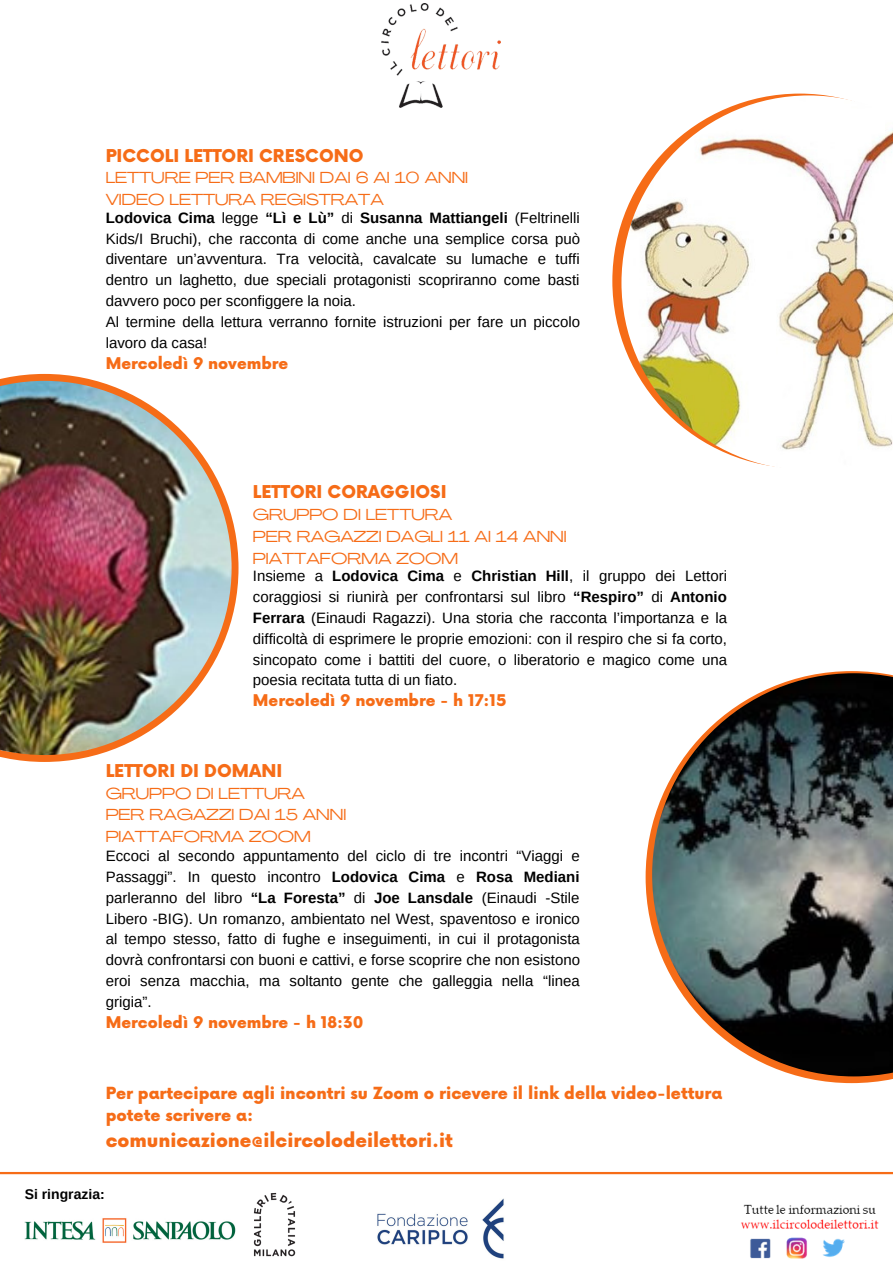
<style>
.page{position:relative;width:893px;height:1263px;background:#fff}
.page>*{position:absolute;margin:0;border:0;box-sizing:border-box;transform-origin:0 0}
.t1{font:900 18.75px "Now";color:#f66c17}
.t2{font:900 17.25px "Now";color:#f66c17}
.t3{font:900 16.27px/22.5px "Now";color:#f66c17}
.t4{font:15.75px/22px "Agrandir Grand";color:#f66c17}
.t5{font:900 15.75px "Now";color:#f66c17}
.t6{font:15px/20.9px "Arimo";color:#000;text-align:justify}
.t7{font:700 13.95px "Arimo";color:#000}
.s1{font-weight:700}
</style>
<div class="page">
<svg style="left:612px;top:94px;width:210px;height:243px"></svg>
<img style="left:621px;top:95px;width:272px;height:372px">
<img style="left:381px;top:4px;width:119px;height:104px">
<svg style="left:645px;top:671px;width:248px;height:412px"></svg>
<svg style="left:0;top:374px;width:238px;height:388px"></svg>
<img style="left:652px;top:673px;width:241px;height:403px">
<img style="left:24px;top:1218px;width:212px;height:25px">
<img style="left:253px;top:1192px;width:43px;height:65px">
<img style="left:377px;top:1198px;width:127px;height:61px">
<img style="left:741px;top:1204px;width:138px;height:54px">
<hr style="left:0;top:1172px;width:893px;height:2px;background:#f66c17">
<img style="left:0;top:381px;width:232px;height:374px">
<p class="t2" style="left:106px;top:146px;width:259px">PICCOLI LETTORI CRESCONO</p>
<p class="t4" style="left:106px;top:168px;width:364px">LETTURE PER BAMBINI DAI 6 AI 10 ANNI<br>VIDEO LETTURA REGISTRATA</p>
<p class="t6" style="left:106px;top:207px;width:476px;text-align:left"><span class="s1">Lodovica Cima</span> legge <span class="s1">“Lì e Lù”</span> di <span class="s1">Susanna Mattiangeli</span> (Feltrinelli Kids/I Bruchi), che racconta di come anche una semplice corsa può diventare un’avventura. Tra velocità, cavalcate su lumache e tuffi dentro un laghetto, due speciali protagonisti scopriranno come basti davvero poco per sconfiggere la noia.<br>Al termine della lettura verranno fornite istruzioni per fare un piccolo lavoro da casa!</p>
<p class="t5" style="left:106px;top:355px;width:184px">Mercoledì 9 novembre</p>
<p class="t2" style="left:253px;top:483px;width:195px">LETTORI CORAGGIOSI</p>
<p class="t4" style="left:253px;top:505px;width:315px">GRUPPO DI LETTURA<br>PER RAGAZZI DAGLI 11 AI 14 ANNI<br>PIATTAFORMA ZOOM</p>
<p class="t6" style="left:253px;top:566px;width:476px">Insieme a <span class="s1">Lodovica Cima</span> e <span class="s1">Christian Hill</span>, il gruppo dei Lettori coraggiosi si riunirà per confrontarsi sul libro <span class="s1">“Respiro”</span> di <span class="s1">Antonio Ferrara</span> (Einaudi Ragazzi). Una storia che racconta l’importanza e la difficoltà di esprimere le proprie emozioni: con il respiro che si fa corto, sincopato come i battiti del cuore, o liberatorio e magico come una poesia recitata tutta di un fiato.</p>
<p class="t5" style="left:253px;top:692px;width:255px">Mercoledì 9 novembre - h 17:15</p>
<p class="t2" style="left:106px;top:761px;width:178px">LETTORI DI DOMANI</p>
<p class="t4" style="left:106px;top:783px;width:242px">GRUPPO DI LETTURA<br>PER RAGAZZI DAI 15 ANNI<br>PIATTAFORMA ZOOM</p>
<p class="t6" style="left:106px;top:845px;width:476px">Eccoci al secondo appuntamento del ciclo di tre incontri “Viaggi e Passaggi”. In questo incontro <span class="s1">Lodovica Cima</span> e <span class="s1">Rosa Mediani </span>parleranno del libro <span class="s1">“La Foresta”</span> di <span class="s1">Joe Lansdale</span> (Einaudi -Stile Libero -BIG). Un romanzo, ambientato nel West, spaventoso e ironico al tempo stesso, fatto di fughe e inseguimenti, in cui il protagonista dovrà confrontarsi con buoni e cattivi, e forse scoprire che non esistono eroi senza macchia, ma soltanto gente che galleggia nella “linea grigia”.</p>
<p class="t5" style="left:106px;top:1013px;width:259px">Mercoledì 9 novembre - h 18:30</p>
<p class="t3" style="left:106px;top:1083px;width:618px">Per partecipare agli incontri su Zoom o ricevere il link della video-lettura potete scrivere a:</p>
<p class="t1" style="left:106px;top:1130px;width:349px">comunicazione@ilcircolodeilettori.it</p>
<p class="t7" style="left:25px;top:1186px;width:82px">Si ringrazia:</p>
</div>
